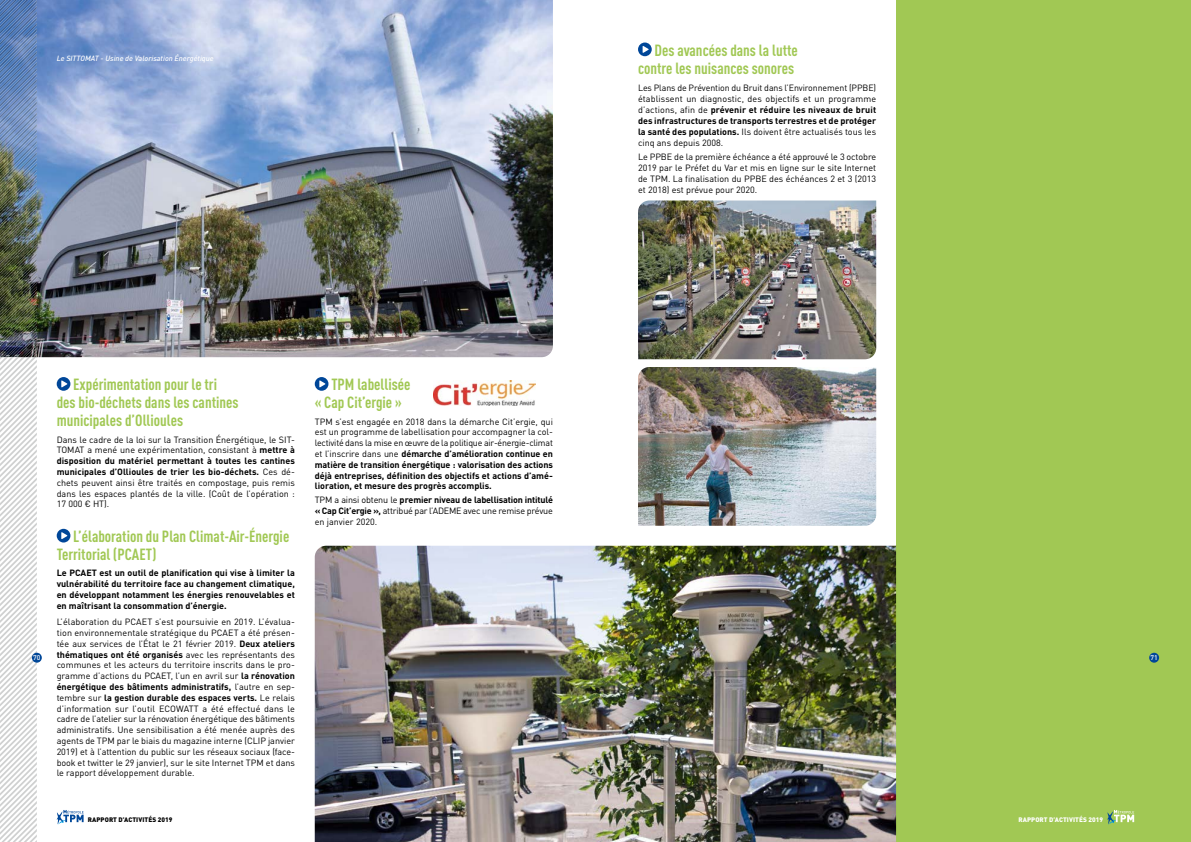
<style>
.page{position:relative;width:1191px;height:842px;background:#fff}
.page>*{position:absolute;margin:0;border:0;box-sizing:border-box;transform-origin:0 0}
.t1{font:700 condensed 16px/18px "DIN Pro";color:#a1c854}
.t2{font:9px/10.8px "DIN Pro";color:#000;text-align:justify}
.t3{font:700 9px/10.8px "DIN Pro";color:#000;text-align:justify}
.t4{font:italic 500 7.5px "DIN Pro";color:#fff}
.t5{font:500 6.8px "DIN Pro";color:#fff}
.t6{font:900 6.5px "DIN Pro";letter-spacing:.01em;color:#fff}
.t7{font:900 6.5px "DIN Pro";letter-spacing:.01em;color:#000}
.s1{font-weight:700}
.s2{font-weight:400}
</style>
<div class="page">
<svg style="left:638px;top:43px;width:14px;height:13px"></svg>
<img style="left:638px;top:200px;width:238px;height:159px">
<img style="left:638px;top:367px;width:238px;height:159px">
<svg style="left:57px;top:377px;width:13px;height:14px"></svg>
<svg style="left:57px;top:529px;width:13px;height:13px"></svg>
<svg style="left:315px;top:377px;width:13px;height:14px"></svg>
<div style="left:896px;top:0;width:295px;height:842px;background:#a1c854"></div>
<img style="left:37px;top:0;width:516px;height:357px">
<img style="left:315px;top:546px;width:581px;height:296px">
<img style="left:433px;top:380px;width:102px;height:25px">
<div style="left:1149px;top:653px;width:10px;height:10px;background:#004799;border-radius:50%"></div>
<svg style="left:1107px;top:810px;width:27px;height:14px"></svg>
<img style="left:0;top:0;width:37px;height:348px">
<img style="left:6px;top:326px;width:31px;height:22px">
<svg style="left:0;top:348px;width:37px;height:494px"></svg>
<img style="left:11px;top:331px;width:26px;height:26px">
<img style="left:0;top:0;width:34px;height:34px">
<img style="left:0;top:0;width:17px;height:17px">
<svg style="left:0;top:0;width:12px;height:12px"></svg>
<div style="left:32px;top:653px;width:10px;height:10px;background:#004799;border-radius:50%"></div>
<svg style="left:57px;top:810px;width:27px;height:14px"></svg>
<p class="t4" style="left:57px;top:52px;width:158px">Le SITTOMAT - Usine de Valorisation Énergétique</p>
<p class="t5" style="left:33px;top:652px;width:9px">70</p>
<h1 class="t1" style="left:57px;top:374px;width:183px;text-indent:17px">Expérimentation pour le tri des bio-déchets dans les cantines municipales d’Ollioules</h1>
<p class="t2" style="left:57px;top:433px;width:240px">Dans le cadre de la loi sur la Transition Énergétique, le SIT-TOMAT a mené une expérimentation, consistant à <span class="s1">mettre à disposition du matériel permettant à toutes les cantines municipales d’Ollioules de trier les bio-déchets.</span> Ces dé&shy;chets peuvent ainsi être traités en compostage, puis remis dans les espaces plantés de la ville. (Coût de l’opération :<br>17 000 € HT).</p>
<h1 class="t1" style="left:57px;top:526px;width:234px;text-indent:17px">L’élaboration du Plan Climat-Air-Énergie<br>Territorial (PCAET)</h1>
<p class="t3" style="left:57px;top:566px;width:240px">Le PCAET est un outil de planification qui vise à limiter la vulnérabilité du territoire face au changement climatique, en développant notamment les énergies renouvelables et en maîtrisant la consommation d’énergie.</p>
<p class="t2" style="left:57px;top:616px;width:240px">L’élaboration du PCAET s’est poursuivie en 2019. L’évalua&shy;tion environnementale stratégique du PCAET a été présen&shy;tée aux services de l’État le 21 février 2019. <span class="s1">Deux ateliers thématiques ont été organisés</span> avec les représentants des communes et les acteurs du territoire inscrits dans le pro&shy;gramme d’actions du PCAET, l’un en avril sur <span class="s1">la rénovation énergétique des bâtiments administratifs,</span> l’autre en sep&shy;tembre sur <span class="s1">la gestion durable des espaces verts.</span> Le relais d’information sur l’outil ECOWATT a été effectué dans le cadre de l’atelier sur la rénovation énergétique des bâtiments administratifs. Une sensibilisation a été menée auprès des agents de TPM par le biais du magazine interne (CLIP janvier 2019) et à l’attention du public sur les réseaux sociaux (face&shy;book et twitter le 29 janvier), sur le site Internet TPM et dans le rapport développement durable.</p>
<p class="t7" style="left:88px;top:814px;width:86px">RAPPORT D’ACTIVITÉS 2019</p>
<h1 class="t1" style="left:315px;top:374px;width:97px;text-indent:17px">TPM labellisée « Cap Cit’ergie »</h1>
<p class="t3" style="left:315px;top:415px;width:240px"><span class="s2">TPM s’est engagée en 2018 dans la démarche Cit’ergie, qui est un programme de labellisation pour accompagner la col&shy;lectivité dans la mise en œuvre de la politique air-énergie-climat et l’inscrire dans une</span> démarche d’amélioration continue en matière de transition énergétique : valorisation des actions déjà entreprises, définition des objectifs et actions d’amé&shy;lioration, et mesure des progrès accomplis.</p>
<p class="t2" style="left:315px;top:493px;width:240px">TPM a ainsi obtenu le <span class="s1">premier niveau de labellisation intitulé « Cap Cit’ergie »,</span> attribué par l’ADEME avec une remise prévue en janvier 2020.</p>
<h1 class="t1" style="left:638px;top:39px;width:161px;line-height:18.3px;text-align:right">Des avancées dans la lutte contre les nuisances sonores</h1>
<p class="t2" style="left:638px;top:81px;width:240px;line-height:11.1px">Les Plans de Prévention du Bruit dans l’Environnement (PPBE) établissent un diagnostic, des objectifs et un programme d’actions, afin de <span class="s1">prévenir et réduire les niveaux de bruit des infrastructures de transports terrestres et de protéger la santé des populations.</span> Ils doivent être actualisés tous les cinq ans depuis 2008.</p>
<p class="t2" style="left:638px;top:150px;width:240px;line-height:11.1px">Le PPBE de la première échéance a été approuvé le 3 octobre 2019 par le Préfet du Var et mis en ligne sur le site Internet de TPM. La finalisation du PPBE des échéances 2 et 3 (2013 et 2018) est prévue pour 2020.</p>
<p class="t5" style="left:1150px;top:652px;width:9px">71</p>
<p class="t6" style="left:1018px;top:814px;width:86px">RAPPORT D’ACTIVITÉS 2019</p>
</div>
